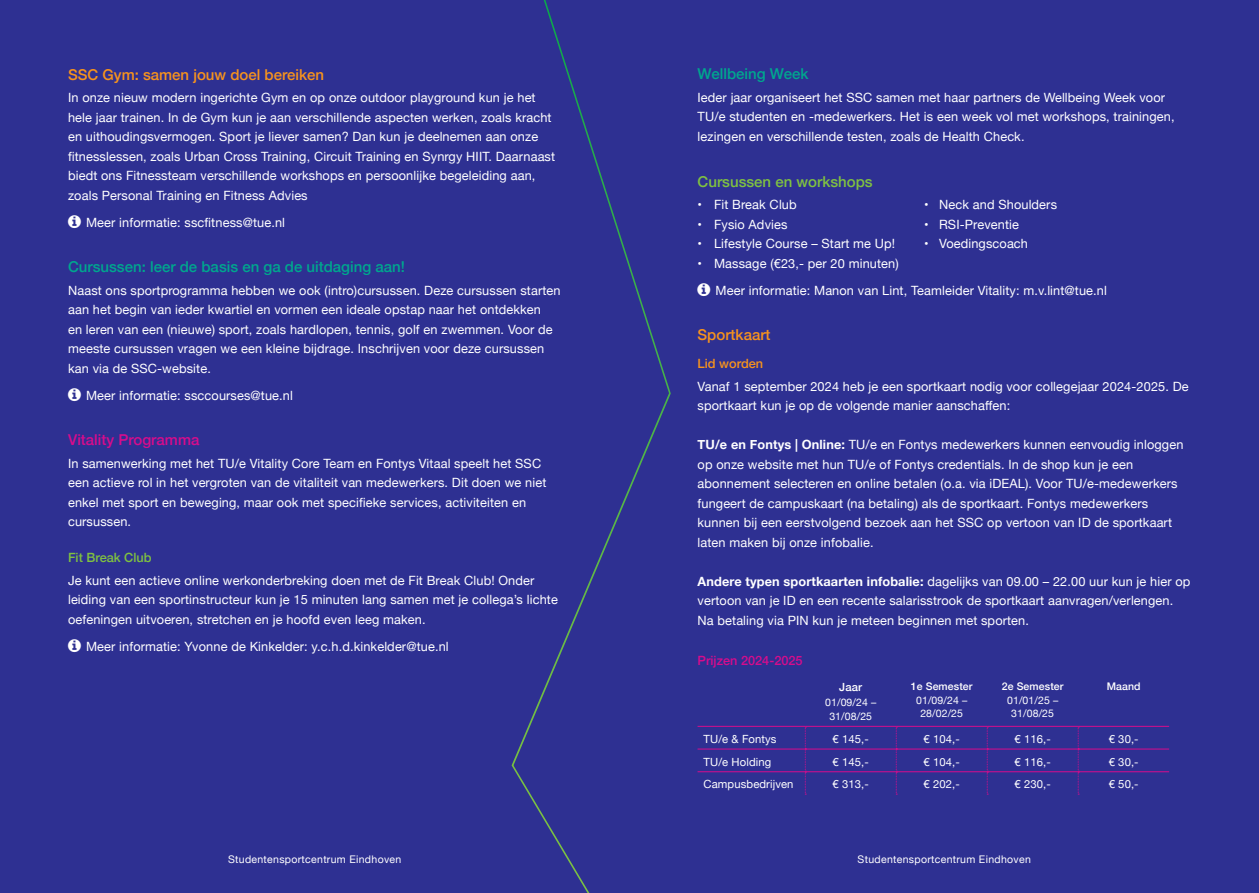
<style>
.page{position:relative;width:1259px;height:893px;background:#fff}
.page>*{position:absolute;margin:0;border:0;box-sizing:border-box;transform-origin:0 0}
.body___heading{font:500 15px "Helvetica Neue";color:#00a78e}
.body___heading-2{font:500 15px "Helvetica Neue";color:#f7931d}
.body___heading-3{font:500 15px "Helvetica Neue";color:#7fc241}
.body___heading-4{font:500 15px "Helvetica Neue";color:#d70c8c}
.body{font:12.75px/19.5px "Helvetica Neue";letter-spacing:.01em;color:#fff}
.body___meer_info{font:12.75px "Helvetica Neue";letter-spacing:.01em;color:#fff}
.body___opsomming__2col{font:12.75px "Helvetica Neue";letter-spacing:.01em;color:#fff}
.body___heading-5{font:500 12.75px "Helvetica Neue";color:#d70c8c}
.body___heading-6{font:500 12.75px "Helvetica Neue";color:#7fc241}
.body___heading-7{font:500 12.75px "Helvetica Neue";color:#f7931d}
.tabel___body{font:11.25px "Helvetica Neue";letter-spacing:.01em;color:#fff}
.tabel___heading{font:500 11.25px "Helvetica Neue";color:#fff}
.tabel___heading__sub{font:10.5px "Helvetica Neue";letter-spacing:.03em;color:#fff}
.tabel___heading__sub-2{font:10.5px/13.5px "Helvetica Neue";letter-spacing:.01em;color:#fff;text-align:center}
.tabel___body-2{font:500 10.5px "Helvetica Neue";letter-spacing:.01em;color:#fff}
.s1{font-weight:700}
</style>
<div class="page">
<div style="left:0;top:0;width:629px;height:893px;background:#2e3092"></div>
<div style="left:629px;top:0;width:630px;height:893px;background:#2e3092"></div>
<svg style="left:805px;top:727px;width:1px;height:68px"></svg>
<svg style="left:896px;top:727px;width:1px;height:68px"></svg>
<svg style="left:987px;top:727px;width:1px;height:68px"></svg>
<svg style="left:1077px;top:727px;width:2px;height:68px"></svg>
<hr style="left:697px;top:726px;width:108px;height:1px;background:#d70c8c">
<hr style="left:805px;top:726px;width:91px;height:1px;background:#d70c8c">
<hr style="left:896px;top:726px;width:91px;height:1px;background:#d70c8c">
<hr style="left:987px;top:726px;width:91px;height:1px;background:#d70c8c">
<hr style="left:1078px;top:726px;width:91px;height:1px;background:#d70c8c">
<hr style="left:697px;top:749px;width:108px;height:1px;background:#d70c8c">
<hr style="left:805px;top:749px;width:91px;height:1px;background:#d70c8c">
<hr style="left:896px;top:749px;width:91px;height:1px;background:#d70c8c">
<hr style="left:987px;top:749px;width:91px;height:1px;background:#d70c8c">
<hr style="left:1078px;top:749px;width:91px;height:1px;background:#d70c8c">
<hr style="left:697px;top:771px;width:108px;height:1px;background:#d70c8c">
<hr style="left:805px;top:771px;width:91px;height:1px;background:#d70c8c">
<hr style="left:896px;top:771px;width:91px;height:1px;background:#d70c8c">
<hr style="left:987px;top:771px;width:91px;height:1px;background:#d70c8c">
<hr style="left:1078px;top:771px;width:91px;height:1px;background:#d70c8c">
<svg style="left:511px;top:0;width:244px;height:893px"></svg>
<svg style="left:697px;top:283px;width:13px;height:13px"></svg>
<p class="body___heading-2" style="left:68px;top:62px;width:257px">SSC Gym: samen jouw doel bereiken</p>
<p class="body" style="left:68px;top:89px;width:488px">In onze nieuw modern ingerichte Gym en op onze outdoor playground kun je het hele jaar trainen. In de Gym kun je aan verschillende aspecten werken, zoals kracht en uithoudingsvermogen. Sport je liever samen? Dan kun je deelnemen aan onze fitnesslessen, zoals Urban Cross Training, Circuit Training en Synrgy HIIT. Daarnaast biedt ons Fitnessteam verschillende workshops en persoonlijke begeleiding aan, zoals Personal Training en Fitness Advies</p>
<p class="body___meer_info" style="left:86px;top:213px;width:200px">Meer informatie: sscfitness@tue.nl</p>
<p class="body___heading" style="left:68px;top:255px;width:338px">Cursussen: leer de basis en ga de uitdaging aan!</p>
<p class="body" style="left:68px;top:281px;width:494px">Naast ons sportprogramma hebben we ook (intro)cursussen. Deze cursussen starten aan het begin van ieder kwartiel en vormen een ideale opstap naar het ontdekken<br>en leren van een (nieuwe) sport, zoals hardlopen, tennis, golf en zwemmen. Voor de meeste cursussen vragen we een kleine bijdrage. Inschrijven voor deze cursussen kan via de SSC-website.</p>
<p class="body___meer_info" style="left:86px;top:386px;width:208px">Meer informatie: ssccourses@tue.nl</p>
<p class="body___heading-4" style="left:68px;top:428px;width:133px">Vitality Programma</p>
<p class="body" style="left:68px;top:454px;width:480px">In samenwerking met het TU/e Vitality Core Team en Fontys Vitaal speelt het SSC een actieve rol in het vergroten van de vitaliteit van medewerkers. Dit doen we niet enkel met sport en beweging, maar ook met specifieke services, activiteiten en cursussen.</p>
<p class="body___heading-6" style="left:68px;top:547px;width:85px">Fit Break Club</p>
<p class="body" style="left:68px;top:571px;width:491px">Je kunt een actieve online werkonderbreking doen met de Fit Break Club! Onder leiding van een sportinstructeur kun je 15 minuten lang samen met je collega’s lichte oefeningen uitvoeren, stretchen en je hoofd even leeg maken.</p>
<p class="body___meer_info" style="left:86px;top:637px;width:364px">Meer informatie: Yvonne de Kinkelder: y.c.h.d.kinkelder@tue.nl</p>
<p class="body___heading" style="left:697px;top:62px;width:112px">Wellbeing Week</p>
<p class="body" style="left:697px;top:88px;width:478px">Ieder jaar organiseert het SSC samen met haar partners de Wellbeing Week voor<br>TU/e studenten en -medewerkers. Het is een week vol met workshops, trainingen, lezingen en verschillende testen, zoals de Health Check.</p>
<p class="body___heading-3" style="left:697px;top:169px;width:177px">Cursussen en workshops</p>
<p class="body___opsomming__2col" style="left:697px;top:195px;width:101px">• Fit Break Club</p>
<p class="body___opsomming__2col" style="left:924px;top:195px;width:134px">• Neck and Shoulders</p>
<p class="body___opsomming__2col" style="left:697px;top:215px;width:91px">• Fysio Advies</p>
<p class="body___opsomming__2col" style="left:924px;top:215px;width:96px">• RSI-Preventie</p>
<p class="body___opsomming__2col" style="left:697px;top:234px;width:199px">• Lifestyle Course – Start me Up!</p>
<p class="body___opsomming__2col" style="left:924px;top:234px;width:105px">• Voedingscoach</p>
<p class="body___opsomming__2col" style="left:697px;top:254px;width:203px">• Massage (€23,- per 20 minuten)</p>
<p class="body___meer_info" style="left:715px;top:281px;width:393px">Meer informatie: Manon van Lint, Teamleider Vitality: m.v.lint@tue.nl</p>
<p class="body___heading-2" style="left:697px;top:323px;width:75px">Sportkaart</p>
<p class="body___heading-7" style="left:697px;top:353px;width:67px">Lid worden</p>
<p class="body" style="left:697px;top:377px;width:493px">Vanaf 1 september 2024 heb je een sportkaart nodig voor collegejaar 2024-2025. De sportkaart kun je op de volgende manier aanschaffen:</p>
<p class="body" style="left:697px;top:435px;width:487px"><span class="s1">TU/e en Fontys | Online:</span> TU/e en Fontys medewerkers kunnen eenvoudig inloggen op onze website met hun TU/e of Fontys credentials. In de shop kun je een abonnement selecteren en online betalen (o.a. via iDEAL). Voor TU/e-medewerkers fungeert de campuskaart (na betaling) als de sportkaart. Fontys medewerkers kunnen bij een eerstvolgend bezoek aan het SSC op vertoon van ID de sportkaart laten maken bij onze infobalie.</p>
<p class="body" style="left:697px;top:572px;width:494px"><span class="s1">Andere typen sportkaarten infobalie:</span> dagelijks van 09.00 – 22.00 uur kun je hier op vertoon van je ID en een recente salarisstrook de sportkaart aanvragen/verlengen.<br>Na betaling via PIN kun je meteen beginnen met sporten.</p>
<p class="body___heading-5" style="left:697px;top:650px;width:107px">Prijzen 2024-2025</p>
<p class="tabel___heading" style="left:839px;top:678px;width:24px">Jaar</p>
<p class="tabel___heading__sub-2" style="left:825px;top:696px;width:53px">01/09/24 –<br>31/08/25</p>
<p class="tabel___body-2" style="left:911px;top:678px;width:63px">1e Semester</p>
<p class="tabel___heading__sub-2" style="left:916px;top:694px;width:53px">01/09/24 –<br>28/02/25</p>
<p class="tabel___body-2" style="left:1001px;top:678px;width:63px">2e Semester</p>
<p class="tabel___heading__sub-2" style="left:1007px;top:694px;width:53px">01/01/25 –<br>31/08/25</p>
<p class="tabel___body-2" style="left:1106px;top:678px;width:35px">Maand</p>
<p class="tabel___body" style="left:703px;top:731px;width:75px">TU/e &amp; Fontys</p>
<p class="tabel___body" style="left:832px;top:731px;width:38px">€ 145,-</p>
<p class="tabel___body" style="left:923px;top:731px;width:38px">€ 104,-</p>
<p class="tabel___body" style="left:1014px;top:731px;width:38px">€ 116,-</p>
<p class="tabel___body" style="left:1108px;top:731px;width:31px">€ 30,-</p>
<p class="tabel___body" style="left:703px;top:754px;width:69px">TU/e Holding</p>
<p class="tabel___body" style="left:832px;top:754px;width:38px">€ 145,-</p>
<p class="tabel___body" style="left:923px;top:754px;width:38px">€ 104,-</p>
<p class="tabel___body" style="left:1014px;top:754px;width:38px">€ 116,-</p>
<p class="tabel___body" style="left:1108px;top:754px;width:31px">€ 30,-</p>
<p class="tabel___body" style="left:703px;top:776px;width:91px">Campusbedrijven</p>
<p class="tabel___body" style="left:832px;top:776px;width:38px">€ 313,-</p>
<p class="tabel___body" style="left:923px;top:776px;width:38px">€ 202,-</p>
<p class="tabel___body" style="left:1014px;top:776px;width:38px">€ 230,-</p>
<p class="tabel___body" style="left:1108px;top:776px;width:31px">€ 50,-</p>
<p class="tabel___heading__sub" style="left:228px;top:851px;width:175px">Studentensportcentrum Eindhoven</p>
<p class="tabel___heading__sub" style="left:857px;top:851px;width:175px">Studentensportcentrum Eindhoven</p>
</div>
